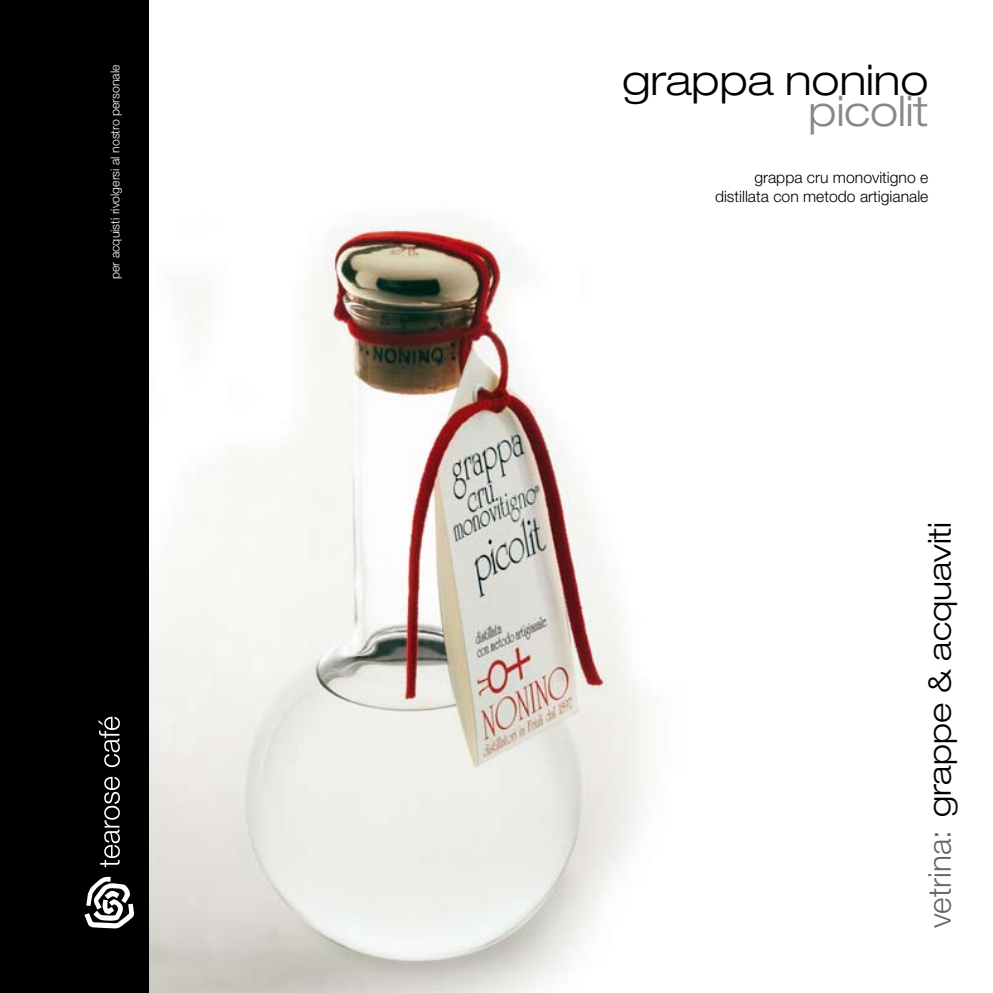
<style>
.page{position:relative;width:993px;height:993px;background:#fff}
.page>*{position:absolute;margin:0;border:0;box-sizing:border-box;transform-origin:0 0}
.t1{font:300 expanded 42px "Helvetica Neue LT Std";color:#000}
.t2{font:300 expanded 42px "Helvetica Neue LT Std";color:#878889}
.t3{font:300 expanded 31.5px "Helvetica Neue LT Std";color:#000}
.t4{font:300 15.75px/18.9px "Helvetica Neue LT Std";color:#000;text-align:right}
.t5{font:300 12.25px "Helvetica Neue LT Std";color:#fff}
.s1{font-stretch:normal}
</style>
<div class="page">
<img style="left:149px;top:228px;width:502px;height:764px">
<div style="left:0;top:0;width:149px;height:992px;background:#000"></div>
<svg style="left:84px;top:876px;width:50px;height:52px"></svg>
<svg style="left:100px;top:776px;width:20px;height:91px"></svg>
<svg style="left:98px;top:716px;width:22px;height:50px"></svg>
<p class="t5" style="left:108px;top:279px;width:216px;rotate:-90deg">per acquisti rivolgersi al nostro personale</p>
<h1 class="t1" style="left:622px;top:54px;width:307px">grappa nonino</h1>
<h1 class="t2" style="left:808px;top:86px;width:121px">picolit</h1>
<p class="t4" style="left:714px;top:167px;width:215px">grappa cru monovitigno e distillata con metodo artigianale</p>
<h2 class="t3" style="left:920px;top:928px;width:408px;rotate:-90deg"><span class="s1">vetrina:</span> grappe &amp; acquaviti</h2>
</div>
